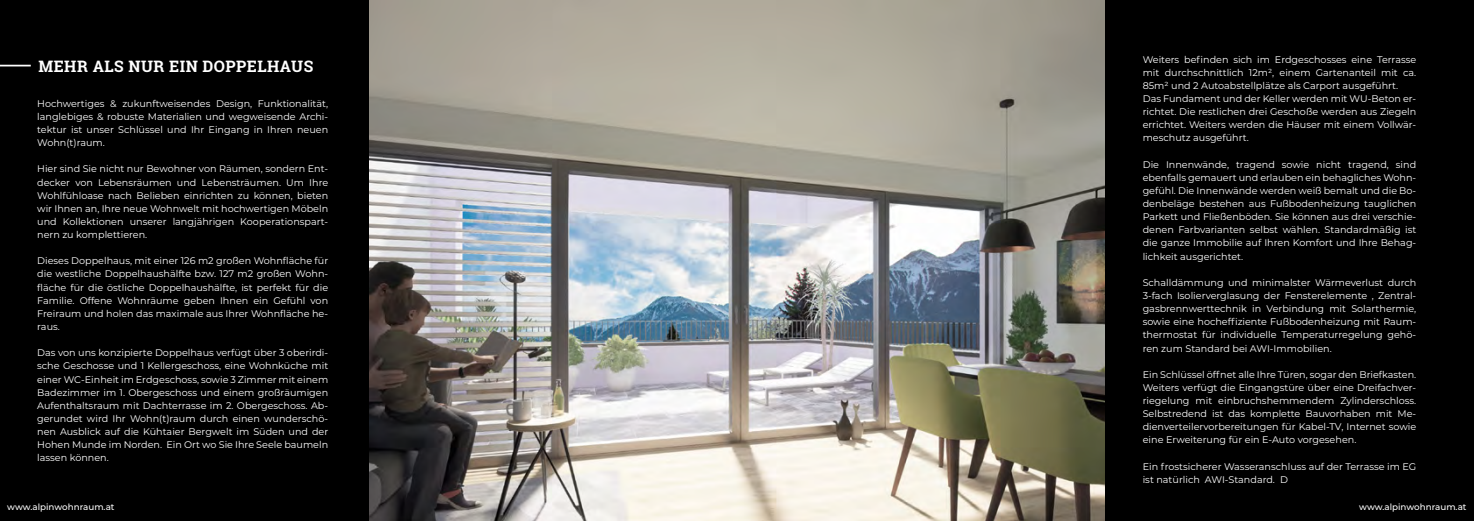
<style>
.page{position:relative;width:1474px;height:521px;background:#fff}
.page>*{position:absolute;margin:0;border:0;box-sizing:border-box;transform-origin:0 0}
.t1{font:700 15.75px "Roboto Slab";letter-spacing:.03em;color:#fff}
.t2{font:9.62px/13.1px "Montserrat";color:#fff;text-align:justify}
.t3{font:500 8.75px "Montserrat";color:#fff}
</style>
<div class="page">
<img style="left:368px;top:0;width:737px;height:521px">
<div style="left:1105px;top:0;width:368px;height:521px;background:#000"></div>
<div style="left:0;top:0;width:368px;height:521px;background:#000"></div>
<hr style="left:0;top:65px;width:31px;height:1px;background:#fff">
<h1 class="t1" style="left:38px;top:56px;width:276px">MEHR ALS NUR EIN DOPPELHAUS</h1>
<p class="t2" style="left:1142px;top:52px;width:275px;text-align:left">Weiters befinden sich im Erdgeschosses eine Terrasse mit durchschnittlich 12m², einem Gartenanteil mit ca.<br>85m² und 2 Autoabstellplätze als Carport ausgeführt.<br>Das Fundament und der Keller werden mit WU-Beton er&shy;richtet. Die restlichen drei Geschoße werden aus Ziegeln errichtet. Weiters werden die Häuser mit einem Vollwär&shy;meschutz ausgeführt.</p>
<p class="t2" style="left:1142px;top:157px;width:275px">Die Innenwände, tragend sowie nicht tragend, sind ebenfalls gemauert und erlauben ein behagliches Wohn&shy;gefühl. Die Innenwände werden weiß bemalt und die Bo&shy;denbeläge bestehen aus Fußbodenheizung tauglichen Parkett und Fließenböden. Sie können aus drei verschie&shy;denen Farbvarianten selbst wählen. Standardmäßig ist die ganze Immobilie auf Ihren Komfort und Ihre Behag&shy;lichkeit ausgerichtet.</p>
<p class="t2" style="left:1142px;top:275px;width:275px">Schalldämmung und minimalster Wärmeverlust durch 3-fach Isolierverglasung der Fensterelemente , Zentral&shy;gasbrennwerttechnik in Verbindung mit Solarthermie, sowie eine hocheffiziente Fußbodenheizung mit Raum&shy;thermostat für individuelle Temperaturregelung gehö&shy;ren zum Standard bei AWI-Immobilien.</p>
<p class="t2" style="left:1142px;top:367px;width:275px">Ein Schlüssel öffnet alle Ihre Türen, sogar den Briefkasten.<br>Weiters verfügt die Eingangstüre über eine Dreifachver&shy;riegelung mit einbruchshemmendem Zylinderschloss.<br>Selbstredend ist das komplette Bauvorhaben mit Me&shy;dienverteilervorbereitungen für Kabel-TV, Internet sowie eine Erweiterung für ein E-Auto vorgesehen.</p>
<p class="t2" style="left:1142px;top:459px;width:275px">Ein frostsicherer Wasseranschluss auf der Terrasse im EG ist natürlich AWI-Standard. D</p>
<p class="t3" style="left:7px;top:501px;width:109px">www.alpinwohnraum.at</p>
<p class="t3" style="left:1359px;top:501px;width:109px">www.alpinwohnraum.at</p>
<p class="t2" style="left:37px;top:96px;width:292px">Hochwertiges &amp; zukunftweisendes Design, Funktionalität, langlebiges &amp; robuste Materialien und wegweisende Archi&shy;tektur ist unser Schlüssel und Ihr Eingang in Ihren neuen Wohn(t)raum.</p>
<p class="t2" style="left:37px;top:162px;width:292px">Hier sind Sie nicht nur Bewohner von Räumen, sondern Ent&shy;decker von Lebensräumen und Lebensträumen. Um Ihre Wohlfühloase nach Belieben einrichten zu können, bieten wir Ihnen an, Ihre neue Wohnwelt mit hochwertigen Möbeln und Kollektionen unserer langjährigen Kooperationspart&shy;nern zu komplettieren.</p>
<p class="t2" style="left:37px;top:254px;width:292px">Dieses Doppelhaus, mit einer 126 m2 großen Wohnfläche für die westliche Doppelhaushälfte bzw. 127 m2 großen Wohn&shy;fläche für die östliche Doppelhaushälfte, ist perfekt für die Familie. Offene Wohnräume geben Ihnen ein Gefühl von Freiraum und holen das maximale aus Ihrer Wohnfläche he&shy;raus.</p>
<p class="t2" style="left:37px;top:346px;width:292px">Das von uns konzipierte Doppelhaus verfügt über 3 oberirdi&shy;sche Geschosse und 1 Kellergeschoss, eine Wohnküche mit einer WC-Einheit im Erdgeschoss, sowie 3 Zimmer mit einem Badezimmer im 1. Obergeschoss und einem großräumigen Aufenthaltsraum mit Dachterrasse im 2. Obergeschoss. Ab&shy;gerundet wird Ihr Wohn(t)raum durch einen wunderschö&shy;nen Ausblick auf die Kühtaier Bergwelt im Süden und der Hohen Munde im Norden. Ein Ort wo Sie Ihre Seele baumeln lassen können.</p>
</div>
